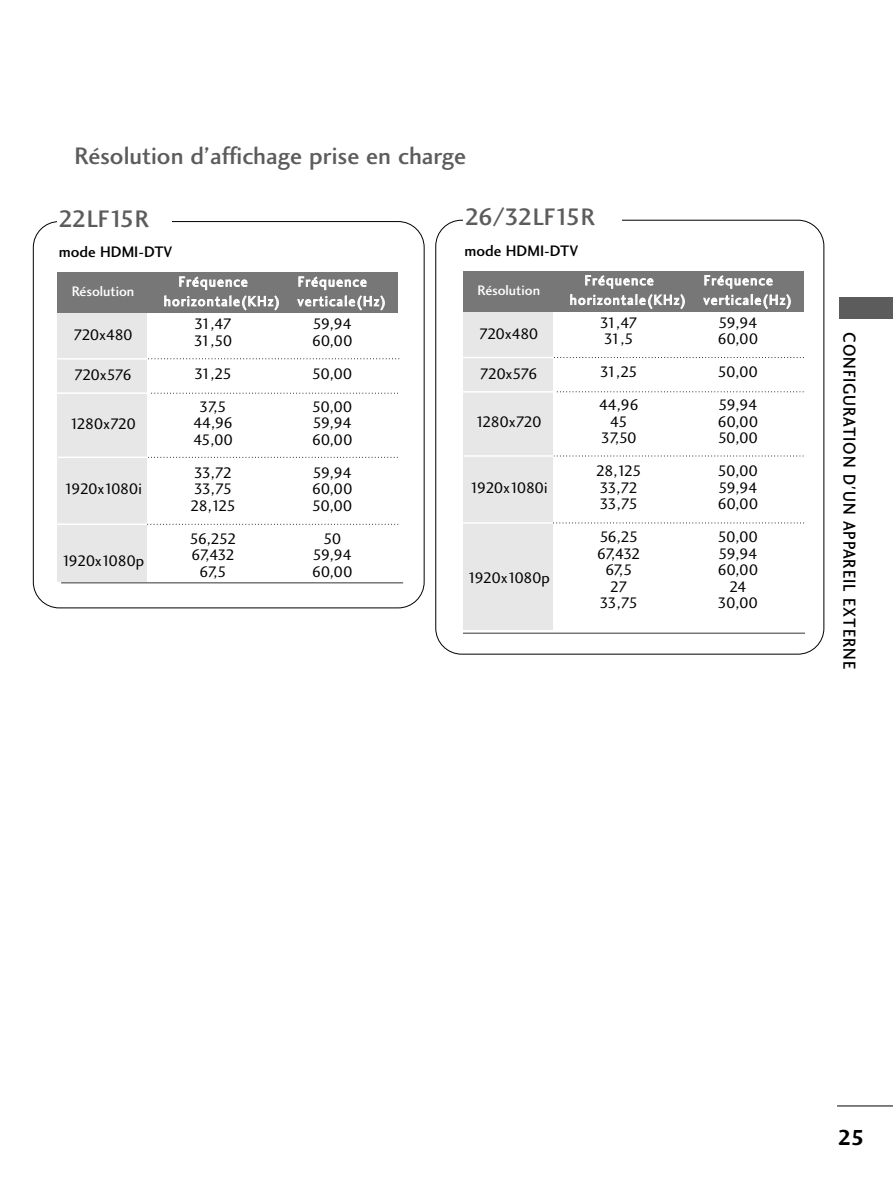
<style>
.page{position:relative;width:893px;height:1190px;background:#fff}
.page>*{position:absolute;margin:0;border:0;box-sizing:border-box;transform-origin:0 0}
.t1{font:24.75px "Charlotte Sans Medium Plain";color:#5c5c5c}
.t2{font:22.5px "Charlotte Sans Bold Plain";color:#000}
.t3{font:18px "Charlotte Sans Medium Plain";letter-spacing:.06em;color:#000;scale:.9 1}
.t4{font:15.75px "Charlotte Sans Book Plain";letter-spacing:-.065em;color:#000}
.t5{font:15.75px "Charlotte Sans Book Plain";letter-spacing:-.045em;color:#000}
.t6{font:15.75px "Charlotte Sans Medium Plain";color:#000}
.t7{font:14.25px/19.5px "Charlotte Sans Book Plain";letter-spacing:.085em;color:#fff}
.t8{font:14.25px "Charlotte Sans Medium Plain";color:#fff}
</style>
<div class="page">
<hr style="left:837px;top:1105px;width:55px;height:1px;background:#000">
<div style="left:839px;top:298px;width:53px;height:21px;background:#5c5c5c"></div>
<svg style="left:33px;top:219px;width:791px;height:436px"></svg>
<div style="left:463px;top:312px;width:89px;height:317px;background:#e7e7e7"></div>
<div style="left:463px;top:271px;width:340px;height:40px;background:#777"></div>
<svg style="left:554px;top:455px;width:249px;height:1px"></svg>
<hr style="left:464px;top:455px;width:90px;height:2px;background:#fff">
<hr style="left:462px;top:522px;width:92px;height:2px;background:#fff">
<svg style="left:553px;top:522px;width:251px;height:1px"></svg>
<hr style="left:463px;top:357px;width:91px;height:1px;background:#fff">
<svg style="left:554px;top:357px;width:250px;height:1px"></svg>
<hr style="left:461px;top:391px;width:94px;height:1px;background:#fff">
<svg style="left:557px;top:391px;width:247px;height:1px"></svg>
<div style="left:463px;top:204px;width:158px;height:31px;background:#fff"></div>
<div style="left:57px;top:313px;width:89px;height:268px;background:#e7e7e7"></div>
<div style="left:57px;top:272px;width:340px;height:41px;background:#777"></div>
<svg style="left:148px;top:457px;width:250px;height:1px"></svg>
<hr style="left:58px;top:456px;width:90px;height:2px;background:#fff">
<hr style="left:56px;top:523px;width:92px;height:2px;background:#fff">
<svg style="left:148px;top:524px;width:250px;height:1px"></svg>
<hr style="left:57px;top:358px;width:92px;height:1px;background:#fff">
<svg style="left:148px;top:358px;width:251px;height:1px"></svg>
<hr style="left:55px;top:392px;width:95px;height:2px;background:#fff">
<svg style="left:152px;top:393px;width:246px;height:1px"></svg>
<hr style="left:61px;top:582px;width:342px;height:1px;background:#777">
<div style="left:57px;top:205px;width:114px;height:31px;background:#fff"></div>
<hr style="left:463px;top:632px;width:342px;height:2px;background:#777">
<h1 class="t1" style="left:75px;top:146px;width:393px">Résolution d’affichage prise en charge</h1>
<h1 class="t1" style="left:59px;top:209px;width:92px">22LF15R</h1>
<h1 class="t1" style="left:465px;top:208px;width:132px">26/32LF15R</h1>
<p class="t6" style="left:59px;top:246px;width:115px">mode HDMI-DTV</p>
<p class="t6" style="left:464px;top:245px;width:115px">mode HDMI-DTV</p>
<p class="t8" style="left:72px;top:286px;width:64px">Résolution</p>
<p class="t4" style="left:73px;top:329px;width:61px">720x480</p>
<p class="t4" style="left:74px;top:369px;width:60px">720x576</p>
<p class="t4" style="left:70px;top:417px;width:68px">1280x720</p>
<p class="t5" style="left:64px;top:483px;width:79px">1920x1080i</p>
<p class="t5" style="left:62px;top:554px;width:84px">1920x1080p</p>
<p class="t7" style="left:164px;top:273px;width:223px;text-indent:134px">Fréquence horizontale(KHz) verticale(Hz)</p>
<p class="t7" style="left:178px;top:273px;width:71px">Fréquence</p>
<p class="t4" style="left:194px;top:318px;width:39px">31,47</p>
<p class="t4" style="left:312px;top:318px;width:41px">59,94</p>
<p class="t4" style="left:194px;top:334px;width:40px">31,50</p>
<p class="t4" style="left:312px;top:334px;width:42px">60,00</p>
<p class="t4" style="left:194px;top:367px;width:39px">31,25</p>
<p class="t4" style="left:312px;top:367px;width:42px">50,00</p>
<p class="t4" style="left:199px;top:400px;width:29px">37,5</p>
<p class="t4" style="left:312px;top:400px;width:42px">50,00</p>
<p class="t4" style="left:193px;top:417px;width:42px">44,96</p>
<p class="t4" style="left:312px;top:417px;width:41px">59,94</p>
<p class="t4" style="left:193px;top:433px;width:42px">45,00</p>
<p class="t4" style="left:312px;top:433px;width:42px">60,00</p>
<p class="t4" style="left:194px;top:466px;width:40px">33,72</p>
<p class="t4" style="left:312px;top:466px;width:41px">59,94</p>
<p class="t4" style="left:194px;top:483px;width:40px">33,75</p>
<p class="t4" style="left:312px;top:483px;width:42px">60,00</p>
<p class="t4" style="left:190px;top:499px;width:47px">28,125</p>
<p class="t4" style="left:312px;top:499px;width:42px">50,00</p>
<p class="t4" style="left:189px;top:532px;width:49px">56,252</p>
<p class="t4" style="left:323px;top:532px;width:20px">50</p>
<p class="t4" style="left:191px;top:549px;width:45px">67,432</p>
<p class="t4" style="left:312px;top:549px;width:41px">59,94</p>
<p class="t4" style="left:199px;top:565px;width:29px">67,5</p>
<p class="t4" style="left:312px;top:565px;width:42px">60,00</p>
<p class="t8" style="left:477px;top:285px;width:64px">Résolution</p>
<p class="t4" style="left:479px;top:328px;width:61px">720x480</p>
<p class="t4" style="left:479px;top:367px;width:60px">720x576</p>
<p class="t4" style="left:475px;top:416px;width:68px">1280x720</p>
<p class="t5" style="left:470px;top:481px;width:79px">1920x1080i</p>
<p class="t5" style="left:467px;top:572px;width:84px">1920x1080p</p>
<p class="t7" style="left:569px;top:272px;width:223px;text-indent:134px">Fréquence horizontale(KHz) verticale(Hz)</p>
<p class="t7" style="left:584px;top:272px;width:71px">Fréquence</p>
<p class="t4" style="left:599px;top:317px;width:39px">31,47</p>
<p class="t4" style="left:718px;top:317px;width:41px">59,94</p>
<p class="t4" style="left:604px;top:333px;width:31px">31,5</p>
<p class="t4" style="left:717px;top:333px;width:42px">60,00</p>
<p class="t4" style="left:599px;top:366px;width:39px">31,25</p>
<p class="t4" style="left:717px;top:366px;width:42px">50,00</p>
<p class="t4" style="left:598px;top:399px;width:42px">44,96</p>
<p class="t4" style="left:718px;top:399px;width:41px">59,94</p>
<p class="t4" style="left:610px;top:415px;width:19px">45</p>
<p class="t4" style="left:717px;top:415px;width:42px">60,00</p>
<p class="t4" style="left:600px;top:432px;width:38px">37,50</p>
<p class="t4" style="left:717px;top:432px;width:42px">50,00</p>
<p class="t4" style="left:596px;top:465px;width:47px">28,125</p>
<p class="t4" style="left:717px;top:465px;width:42px">50,00</p>
<p class="t4" style="left:599px;top:481px;width:40px">33,72</p>
<p class="t4" style="left:718px;top:481px;width:41px">59,94</p>
<p class="t4" style="left:599px;top:498px;width:40px">33,75</p>
<p class="t4" style="left:717px;top:498px;width:42px">60,00</p>
<p class="t4" style="left:599px;top:531px;width:40px">56,25</p>
<p class="t4" style="left:717px;top:531px;width:42px">50,00</p>
<p class="t4" style="left:597px;top:547px;width:45px">67,432</p>
<p class="t4" style="left:718px;top:547px;width:41px">59,94</p>
<p class="t4" style="left:605px;top:564px;width:29px">67,5</p>
<p class="t4" style="left:717px;top:564px;width:42px">60,00</p>
<p class="t4" style="left:610px;top:580px;width:19px">27</p>
<p class="t4" style="left:729px;top:580px;width:19px">24</p>
<p class="t4" style="left:599px;top:597px;width:40px">33,75</p>
<p class="t4" style="left:717px;top:597px;width:42px">30,00</p>
<p class="t3" style="left:856px;top:332px;width:375px;rotate:90deg">CONFIGURATION D'UN APPAREIL EXTERNE</p>
<h2 class="t2" style="left:837px;top:1128px;width:28px">25</h2>
</div>
